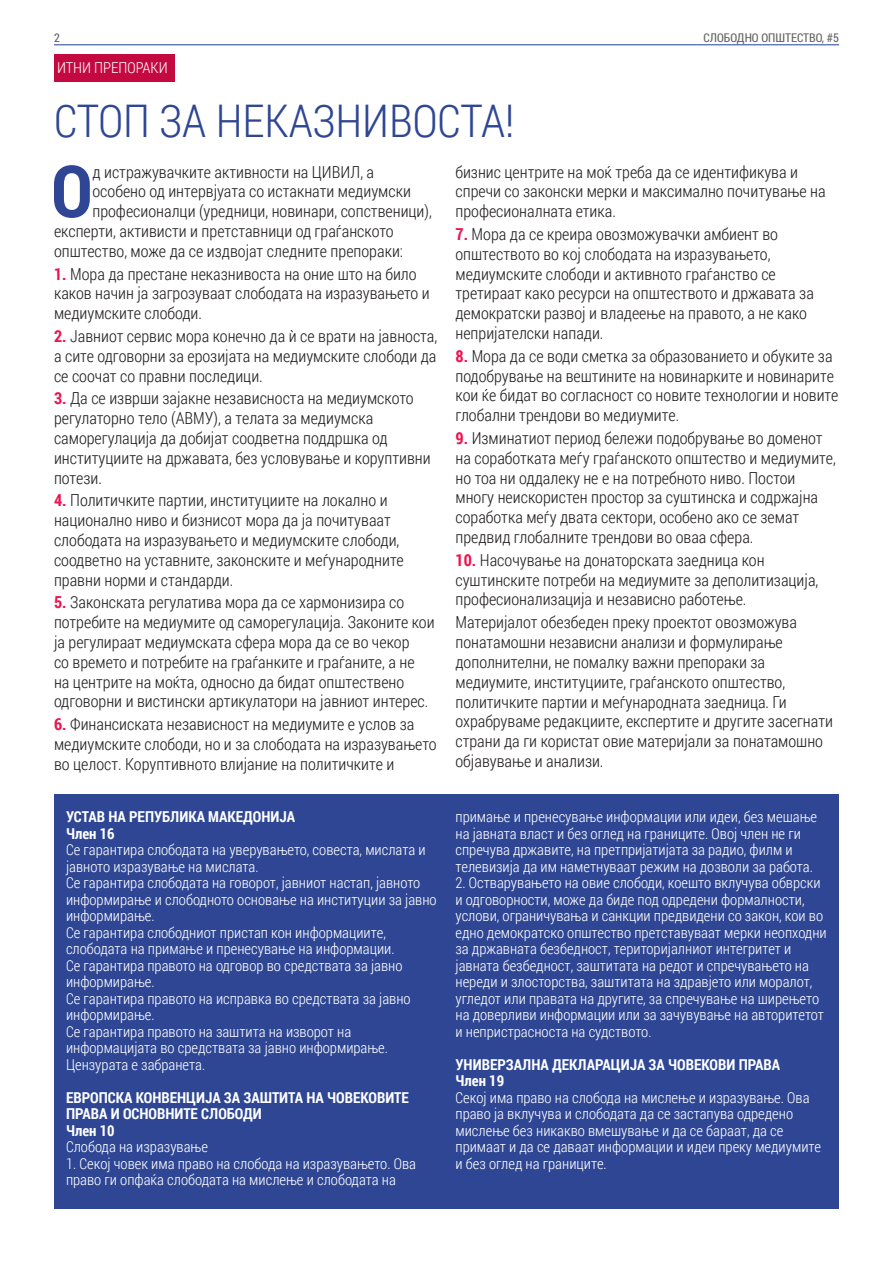
<style>
.page{position:relative;width:893px;height:1263px;background:#fff}
.page>*{position:absolute;margin:0;border:0;box-sizing:border-box;transform-origin:0 0}
.t1{font:700 72.15px "Roboto Condensed";color:#2e4694}
.t2{font:300 45px "Roboto Condensed";color:#2e4694}
.t3{font:300 16.5px/19.8px "Roboto Condensed";color:#231f20}
.t4{font:300 15px/16.5px "Roboto Condensed";color:#fff}
.t5{font:700 15px/16.5px "Roboto Condensed";color:#fff}
.t6{font:12px "Roboto Condensed";color:#636366}
.s1{font-weight:700;color:#ed1450}
</style>
<div class="page">
<hr style="left:54px;top:45px;width:785px;height:1px;background:#20419a">
<div style="left:54px;top:794px;width:785px;height:415px;background:#2e4694"></div>
<div style="left:54px;top:54px;width:121px;height:27px;background:#c40941"></div>
<p class="t6" style="left:54px;top:29px;width:7px">2</p>
<p class="t6" style="left:703px;top:29px;width:137px">СЛОБОДНО ОПШТЕСТВО, #5</p>
<p class="t4" style="left:57px;top:59px;width:9px">ИТНИ</p>
<p class="t4" style="left:94px;top:59px;width:9px">ПРЕПОРАКИ</p>
<h2 class="t2" style="left:54px;top:90px;width:24px">СТОП</h2>
<h2 class="t2" style="left:160px;top:90px;width:81px">ЗА НЕКАЗНИВОСТА</h2>
<h2 class="t2" style="left:505px;top:90px;width:11px">!</h2>
<h1 class="t1" style="left:51px;top:141px;width:37px">О</h1>
<p class="t3" style="left:92px;top:161px;width:230px">д истражувачките активности на ЦИВИЛ</p>
<p class="t3" style="left:360px;top:161px;width:15px">, а</p>
<p class="t3" style="left:92px;top:181px;width:320px">особено од интервјуата со истакнати медиумски</p>
<p class="t3" style="left:92px;top:201px;width:341px">професионалци (уредници, новинари, сопственици),</p>
<p class="t3" style="left:54px;top:221px;width:341px">експерти, активисти и претставници од граѓанското</p>
<p class="t3" style="left:54px;top:240px;width:351px">општество, може да се издвојат следните препораки:</p>
<p class="t3" style="left:54px;top:263px;width:377px"><span class="s1">1.</span> Мора да престане неказнивоста на оние што на било каков начин ја загрозуваат слободата на изразувањето и медиумските слободи.</p>
<p class="t3" style="left:54px;top:326px;width:385px;text-align:justify"><span class="s1">2.</span> Јавниот сервис мора конечно да ѝ се врати на јавноста, а сите одговорни за ерозијата на медиумските слободи да се соочат со правни последици.</p>
<p class="t3" style="left:54px;top:388px;width:361px"><span class="s1">3.</span> Да се изврши зајакне независноста на медиумското регулаторно тело (АВМУ</p>
<p class="t3" style="left:54px;top:408px;width:378px;text-indent:160px">), а телата за медиумска саморегулација да добијат соодветна поддршка од институциите на државата, без условување и коруптивни потези.</p>
<p class="t3" style="left:54px;top:490px;width:351px"><span class="s1">4.</span> Политичките партии, институциите на локално и национално ниво и бизнисот мора да ја почитуваат слободата на изразувањето и медиумските слободи, соодветно на уставните, законските и меѓународните правни норми и стандарди.</p>
<p class="t3" style="left:54px;top:592px;width:382px"><span class="s1">5.</span> Законската регулатива мора да се хармонизира со потребите на медиумите од саморегулација. Законите кои ја регулираат медиумската сфера мора да се во чекор<br>со времето и потребите на граѓанките и граѓаните, а не<br>на центрите на моќта, односно да бидат општествено одговорни и вистински артикулатори на јавниот интерес.</p>
<p class="t3" style="left:54px;top:714px;width:384px"><span class="s1">6.</span> Финансиската независност на медиумите е услов за медиумските слободи, но и за слободата на изразувањето во целост. Коруптивното влијание на политичките и</p>
<p class="t5" style="left:66px;top:808px;width:230px">Устав на Република Македонија<br>Член 16</p>
<p class="t4" style="left:66px;top:841px;width:372px">Се гарантира слободата на уверувањето, совеста, мислата и јавното изразување на мислата.<br>Се гарантира слободата на говорот, јавниот настап, јавното информирање и слободното основање на институции за јавно информирање.<br>Се гарантира слободниот пристап кон информациите, слободата на примање и пренесување на информации.<br>Се гарантира правото на одговор во средствата за јавно информирање.<br>Се гарантира правото на исправка во средствата за јавно информирање.<br>Се гарантира правото на заштита на изворот на информацијата во средствата за јавно информирање.<br>Цензурата е забранета.</p>
<p class="t5" style="left:66px;top:1088px;width:344px">Европска Конвенција за заштита на човековите права и основните слободи<br>Член 10</p>
<p class="t4" style="left:66px;top:1138px;width:144px">Слобода на изразување</p>
<p class="t4" style="left:66px;top:1154px;width:352px">1. Секој човек има право на слобода на изразувањето. Ова право ги опфаќа слободата на мислење и слободата на</p>
<p class="t3" style="left:455px;top:161px;width:372px">бизнис центрите на моќ треба да се идентификува и спречи со законски мерки и максимално почитување на професионалната етика.</p>
<p class="t3" style="left:455px;top:224px;width:360px"><span class="s1">7.</span> Мора да се креира овозможувачки амбиент во општеството во кој слободата на изразувањето, медиумските слободи и активното граѓанство се третираат како ресурси на општеството и државата за демократски развој и владеење на правото, а не како непријателски напади.</p>
<p class="t3" style="left:455px;top:345px;width:385px"><span class="s1">8.</span> Мора да се води сметка за образованието и обуките за подобрување на вештините на новинарките и новинарите кои ќе бидат во согласност со новите технологии и новите глобални трендови во медиумите.</p>
<p class="t3" style="left:455px;top:428px;width:382px"><span class="s1">9.</span> Изминатиот период бележи подобрување во доменот на соработката меѓу граѓанското општество и медиумите, но тоа ни оддалеку не е на потребното ниво. П остои многу неискористен простор за суштинска и содржајна соработка меѓу двата сектори, особено ако се земат предвид глобалните трендови во оваа сфера.</p>
<p class="t3" style="left:455px;top:550px;width:364px"><span class="s1">10.</span> Н асочување на донаторската заедница кон суштинските потреби на медиумите за деполитизација, професионализација и независно работење.</p>
<p class="t3" style="left:455px;top:612px;width:379px">Материјалот обезбеден преку проектот овозможува понатамошни независни анализи и формулирање дополнителни, не помалку важни препораки за медиумите, институциите, граѓанското општество, политичките партии и меѓународната заедница. Ги охрабруваме редакциите, експертите и другите засегнати страни да ги користат овие материјали за понатамошно објавување и анализи.</p>
<p class="t4" style="left:455px;top:808px;width:363px">примање и пренесување информации или идеи, без мешање на јавната власт и без оглед на границите. Овој член не ги спречува државите, на претпријатијата за радио, филм и телевизија да им наметнуваат режим на дозволи за работа.</p>
<p class="t4" style="left:455px;top:874px;width:373px">2. Остварувањето на овие слободи, коешто вклучува обврски и одговорности, може да биде под одредени формалности, услови, ограничувања и санкции предвидени со закон, кои во едно демократско општество претставуваат мерки неопходни за државната безбедност, територијалниот интегритет и јавната безбедност, заштитата на редот и спречувањето на нереди и злосторства, заштитата на здравјето или моралот, угледот или правата на другите, за спречување на ширењето на доверливи информации или за зачувување на авторитетот и непристрасноста на судството.</p>
<p class="t5" style="left:455px;top:1055px;width:326px">Универзална декларација за човекови права<br>Член 19</p>
<p class="t4" style="left:455px;top:1088px;width:367px">Секој има право на слобода на мислење и изразување. Ова право ја вклучува и слободата да се застапува одредено мислење без никакво вмешување и да се бараат, да се примаат и да се даваат информации и идеи преку медиумите и без оглед на границите.</p>
</div>
